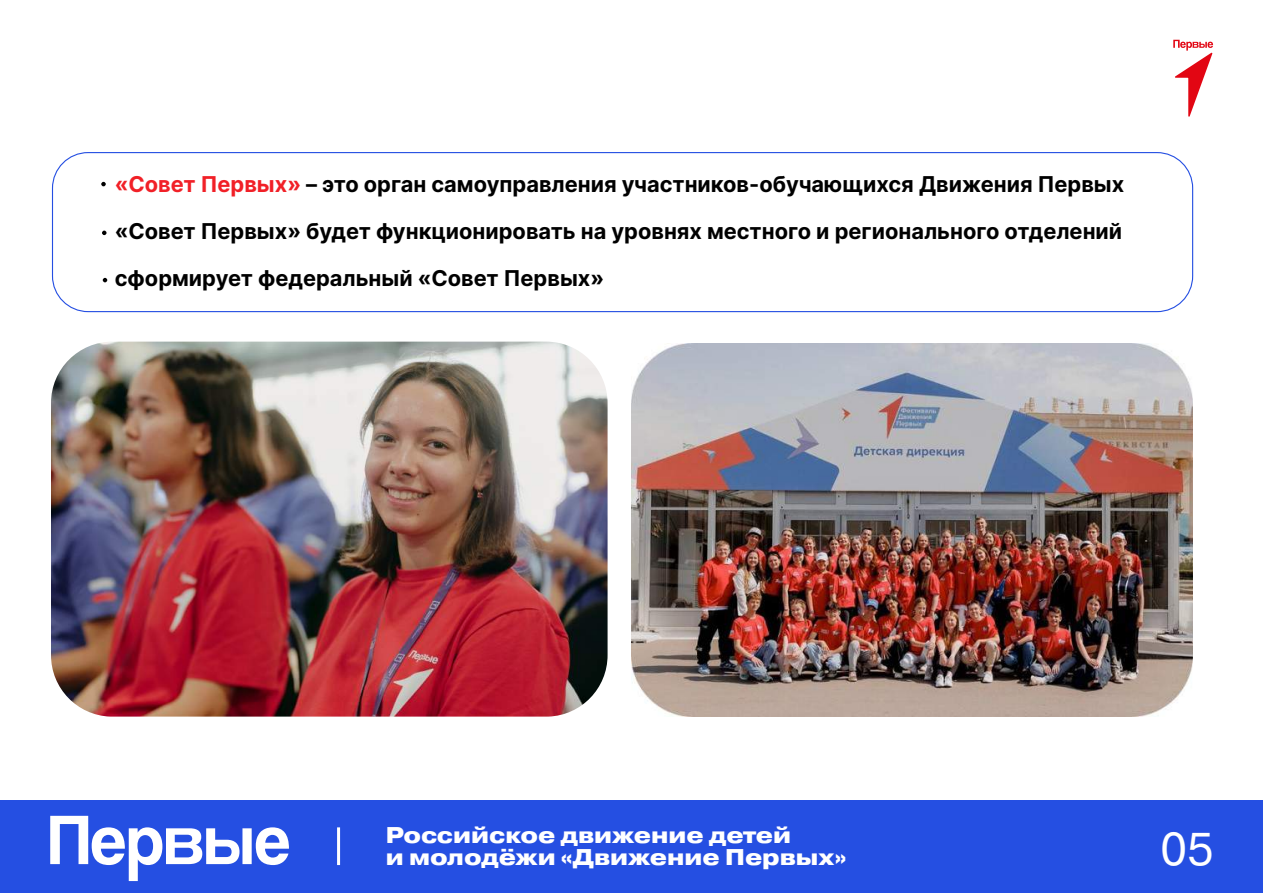
<style>
.page{position:relative;width:1263px;height:893px;background:#fff}
.page>*{position:absolute;margin:0;border:0;box-sizing:border-box;transform-origin:0 0}
.t1{font:45.9px "Pragmatica";color:#fff}
.t2{font:800 22.8px/22.8px "Pragmatica Extended";color:#fff}
.t3{font:700 21.9px/47.2px "Inter";color:#000;text-align:justify}
.s1{color:#f12027}
</style>
<div class="page">
<svg style="left:1173px;top:40px;width:40px;height:77px"></svg>
<div style="left:0;top:800px;width:1263px;height:93px;background:#254fe2"></div>
<svg style="left:50px;top:816px;width:239px;height:65px"></svg>
<hr style="left:337px;top:827px;width:3px;height:38px;background:#fff">
<img style="left:632px;top:343px;width:560px;height:374px">
<div style="left:52px;top:152px;width:1141px;height:160px;border:1px solid #254fe2;border-radius:36px"></div>
<svg style="left:101px;top:182px;width:5px;height:4px"></svg>
<svg style="left:102px;top:231px;width:4px;height:4px"></svg>
<svg style="left:103px;top:278px;width:4px;height:4px"></svg>
<img style="left:51px;top:342px;width:557px;height:375px">
<p class="t3" style="left:115px;top:159px;width:1011px"><span class="s1">«Совет Первых»</span> – это орган самоуправления участников-обучающихся Движения Первых «Совет Первых» будет функционировать на уровнях местного и регионального отделений сформирует федеральный «Совет Первых»</p>
<p class="t2" style="left:386px;top:824px;width:462px">Российское движение детей<br>и молодёжи «Движение Первых»</p>
<h1 class="t1" style="left:1160px;top:821px;width:55px">05</h1>
</div>
